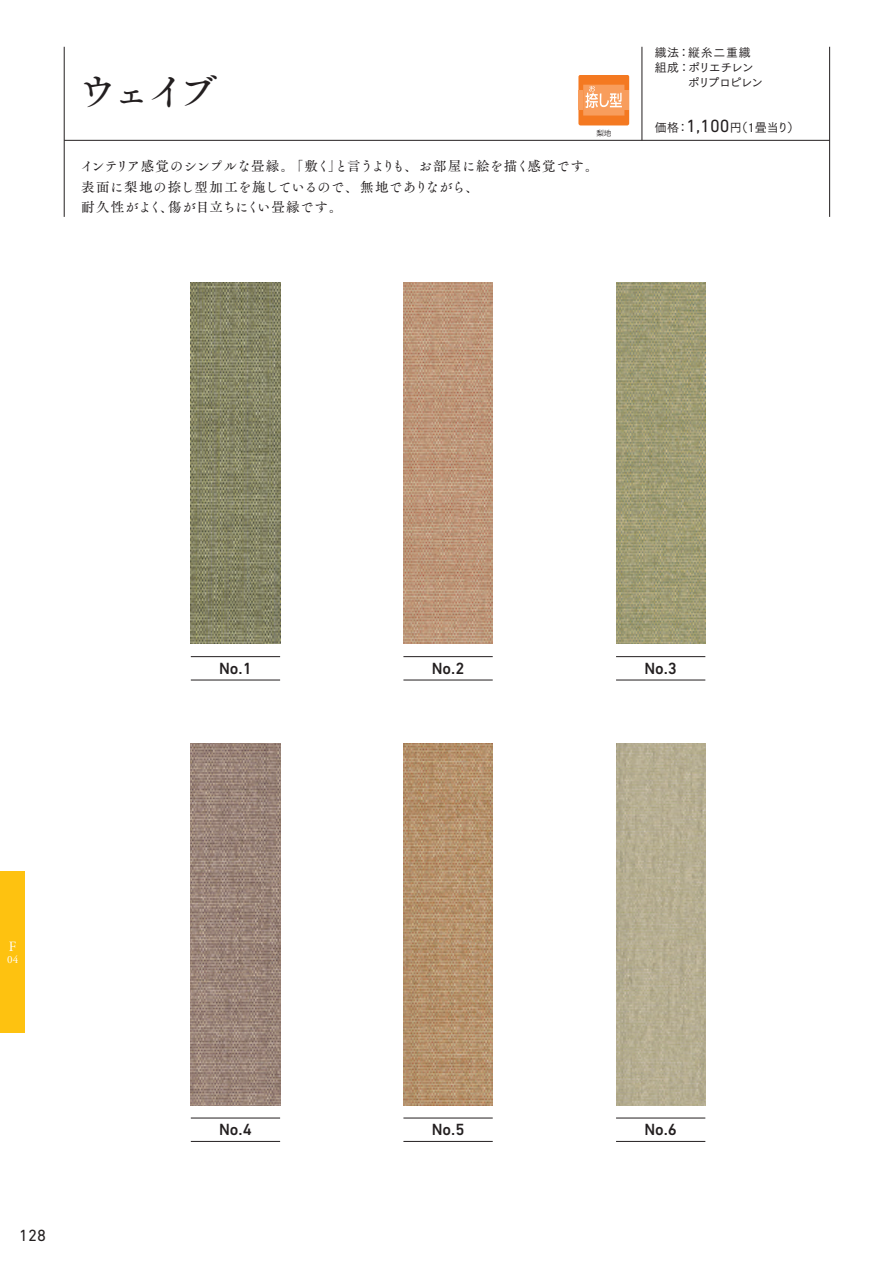
<style>
.page{position:relative;width:893px;height:1263px;background:#fff}
.page>*{position:absolute;margin:0;border:0;box-sizing:border-box;transform-origin:0 0}
.t1{font:40.5px "Tsuku A Old Min Pr 6 M";color:#231f20}
.t2{font:500 16.5px "DIN Next LT Pro";color:#231f20}
.t3{font:16.5px "DIN Next LT Pro";color:#231f20}
.t4{font:14.1px "Adobe Garamond Pro";color:#fff}
.t5{font:13.5px/20.2px "Tsuku A Old Min Pr 6 M";letter-spacing:.02em;color:#231f20}
.t6{font:12px/15px "Tsuku Go Pro M";letter-spacing:-.09em;color:#231f20}
.t7{font:12px "Tsuku Go Pro M";letter-spacing:-.04em;color:#231f20}
.t8{font:10.95px "Adobe Garamond Pro";color:#fff}
.t9{font:7.5px "UD Kakugo Small Pr 6 R";color:#231f20}
.s1{font-family:"DIN Next LT Pro";font-size:18px}
</style>
<div class="page">
<div style="left:0;top:872px;width:25px;height:161px;background:#fec210"></div>
<hr style="left:64px;top:47px;width:1px;height:170px;background:#231f20">
<hr style="left:829px;top:47px;width:1px;height:170px;background:#231f20">
<hr style="left:64px;top:140px;width:766px;height:1px;background:#231f20">
<hr style="left:642px;top:47px;width:1px;height:93px;background:#231f20">
<div style="left:579px;top:75px;width:50px;height:50px;background:#f47921;border-radius:2px"></div>
<hr style="left:579px;top:90px;width:4px;height:20px;background:#f89d5c">
<div style="left:624px;top:90px;width:5px;height:20px;background:#f89d5c"></div>
<svg style="left:583px;top:85px;width:41px;height:31px"></svg>
<img style="left:191px;top:282px;width:89px;height:362px">
<hr style="left:191px;top:656px;width:89px;height:1px;background:#231f20">
<hr style="left:191px;top:680px;width:89px;height:1px;background:#231f20">
<img style="left:403px;top:282px;width:90px;height:362px">
<hr style="left:403px;top:656px;width:90px;height:1px;background:#231f20">
<hr style="left:403px;top:680px;width:90px;height:1px;background:#231f20">
<img style="left:616px;top:282px;width:89px;height:362px">
<hr style="left:616px;top:656px;width:89px;height:1px;background:#231f20">
<hr style="left:616px;top:680px;width:89px;height:1px;background:#231f20">
<img style="left:191px;top:744px;width:89px;height:361px">
<hr style="left:191px;top:1118px;width:89px;height:1px;background:#231f20">
<hr style="left:191px;top:1141px;width:89px;height:1px;background:#231f20">
<img style="left:403px;top:744px;width:90px;height:361px">
<hr style="left:403px;top:1118px;width:90px;height:1px;background:#231f20">
<hr style="left:403px;top:1141px;width:90px;height:1px;background:#231f20">
<img style="left:616px;top:744px;width:89px;height:361px">
<hr style="left:616px;top:1118px;width:89px;height:1px;background:#231f20">
<hr style="left:616px;top:1141px;width:89px;height:1px;background:#231f20">
<h1 class="t1" style="left:78px;top:55px;width:142px">ウェイブ</h1>
<p class="t6" style="left:655px;top:44px;width:110px">織法：縦糸二重織組成：ポリエチレン　　 ポリプロピレン</p>
<p class="t9" style="left:596px;top:129px;width:16px">梨地</p>
<p class="t7" style="left:655px;top:117px;width:146px">価格：<span class="s1">1,100</span>円（1畳当り）</p>
<p class="t5" style="left:80px;top:156px;width:520px">インテリア感覚のシンプルな畳縁。「敷く」と言うよりも、お部屋に絵を描く感覚です。表面に梨地の捺し型加工を施しているので、無地でありながら、<br>耐久性がよく、傷が目立ちにくい畳縁です。</p>
<p class="t4" style="left:9px;top:938px;width:9px">F</p>
<p class="t8" style="left:7px;top:953px;width:13px">04</p>
<p class="t3" style="left:19px;top:1226px;width:28px">128</p>
<p class="t2" style="left:219px;top:659px;width:34px">No.1</p>
<p class="t2" style="left:432px;top:659px;width:34px">No.2</p>
<p class="t2" style="left:644px;top:659px;width:34px">No.3</p>
<p class="t2" style="left:219px;top:1120px;width:34px">No.4</p>
<p class="t2" style="left:432px;top:1120px;width:34px">No.5</p>
<p class="t2" style="left:644px;top:1120px;width:34px">No.6</p>
</div>
